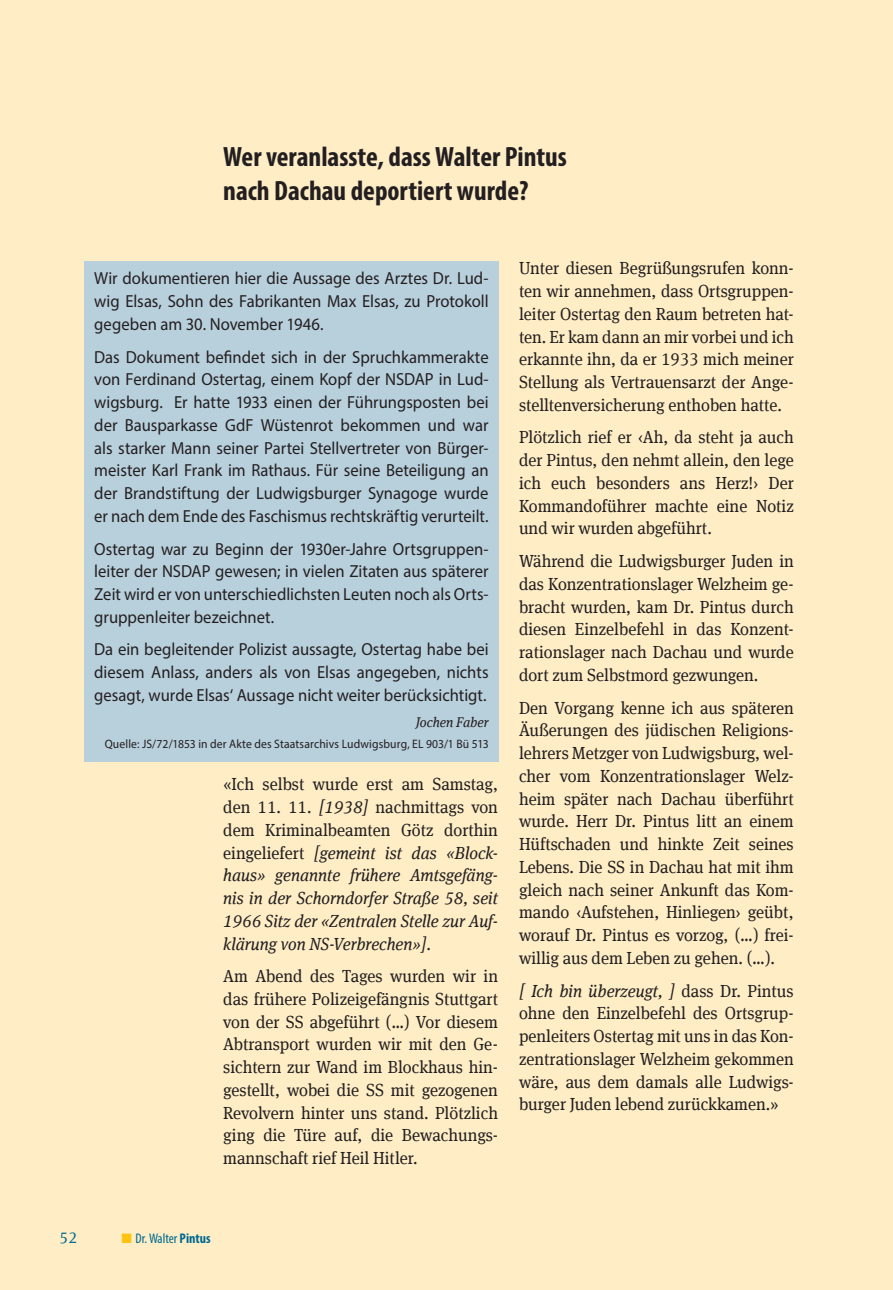
<style>
.page{position:relative;width:893px;height:1290px;background:#feedc5}
.page>*{position:absolute;margin:0;border:0;box-sizing:border-box;transform-origin:0 0}
.t1{font:700 condensed 28px/33.2px "Myriad Pro";color:#231f20}
.t2{font:17.5px/22.8px "Meta Serif Offc";color:#231f20;text-align:justify;scale:.95 1}
.t3{font:17.5px/22.8px "Myriad Pro";color:#231f20;text-align:justify;scale:.95 1}
.t4{font:italic 17.5px/22.8px "Meta Serif Offc";color:#231f20;text-align:justify;scale:.95 1}
.t5{font:15.75px "Meta Serif Offc";color:#006991}
.t6{font:condensed 14px "Myriad Pro";color:#006991}
.t7{font:italic 14px "Meta Serif Offc";color:#231f20;scale:.95 1}
.t8{font:12.25px "Myriad Pro";letter-spacing:.01em;color:#231f20;scale:.95 1}
.s1{font-style:normal}
.s2{font-style:italic}
.s3{font-family:"European Pi Three";font-stretch:normal;font-size:15.75px;color:#fec210}
.s4{font-weight:700}
</style>
<div class="page">
<div style="left:84px;top:261px;width:415px;height:500px;background:#b8cfdc"></div>
<h1 class="t1" style="left:223px;top:140px;width:345px">Wer veranlasste, dass Walter Pintus nach Dachau deportiert wurde?</h1>
<p class="t3" style="left:94px;top:267px;width:417px">Wir dokumentieren hier die Aussage des Arztes Dr. Lud&shy;wig Elsas, Sohn des Fabrikanten Max Elsas, zu Protokoll gegeben am 30. November 1946.</p>
<p class="t3" style="left:94px;top:345px;width:417px">Das Dokument befindet sich in der Spruchkammerakte von Ferdinand Ostertag, einem Kopf der NSDAP in Lud&shy;wigsburg. Er hatte 1933 einen der Führungsposten bei der Bausparkasse GdF Wüstenrot bekommen und war als starker Mann seiner Partei Stellvertreter von Bürger&shy;meister Karl Frank im Rathaus. Für seine Beteiligung an der Brandstiftung der Ludwigsburger Synagoge wurde er nach dem Ende des Faschismus rechtskräftig verurteilt.</p>
<p class="t3" style="left:94px;top:537px;width:417px">Ostertag war zu Beginn der 1930er-Jahre Ortsgruppen&shy;leiter der NSDAP gewesen; in vielen Zitaten aus späterer Zeit wird er von unterschiedlichsten Leuten noch als Orts&shy;gruppenleiter bezeichnet.</p>
<p class="t3" style="left:94px;top:638px;width:417px">Da ein begleitender Polizist aussagte, Ostertag habe bei diesem Anlass, anders als von Elsas angegeben, nichts gesagt, wurde Elsas‘ Aussage nicht weiter berücksichtigt.</p>
<p class="t7" style="left:416px;top:714px;width:78px">Jochen Faber</p>
<p class="t8" style="left:105px;top:736px;width:406px">Quelle: JS/72/1853 in der Akte des Staatsarchivs Ludwigsburg, EL 903/1 Bü 513</p>
<p class="t4" style="left:223px;top:773px;width:291px"><span class="s1">«Ich selbst wurde erst am Samstag, den 11. 11.</span> [1938] <span class="s1">nachmittags von dem Kriminalbeamten Götz dorthin eingeliefert</span> [gemeint ist das «Block&shy;haus» genannte frühere Amtsgefäng&shy;nis in der Schorndorfer Straße 58, seit 1966 Sitz der «Zentralen Stelle zur Auf&shy;klärung von NS-Verbrechen»].</p>
<p class="t2" style="left:223px;top:964px;width:291px">Am Abend des Tages wurden wir in das frühere Polizeigefängnis Stuttgart von der SS abgeführt (…) Vor diesem Abtransport wurden wir mit den Ge&shy;sichtern zur Wand im Blockhaus hin&shy;gestellt, wobei die SS mit gezogenen Revolvern hinter uns stand. Plötzlich ging die Türe auf, die Bewachungs&shy;mannschaft rief Heil Hitler.</p>
<p class="t2" style="left:519px;top:257px;width:291px">Unter diesen Begrüßungsrufen konn&shy;ten wir annehmen, dass Ortsgruppen&shy;leiter Ostertag den Raum betreten hat&shy;ten. Er kam dann an mir vorbei und ich erkannte ihn, da er 1933 mich meiner Stellung als Vertrauensarzt der Ange&shy;stelltenversicherung enthoben hatte.</p>
<p class="t2" style="left:519px;top:426px;width:291px">Plötzlich rief er ‹Ah, da steht ja auch der Pintus, den nehmt allein, den lege ich euch besonders ans Herz!› Der Kommandoführer machte eine Notiz und wir wurden abgeführt.</p>
<p class="t2" style="left:519px;top:549px;width:291px">Während die Ludwigsburger Juden in das Konzentrationslager Welzheim ge&shy;bracht wurden, kam Dr. Pintus durch diesen Einzelbefehl in das Konzent&shy;rationslager nach Dachau und wurde dort zum Selbstmord gezwungen.</p>
<p class="t2" style="left:519px;top:696px;width:291px">Den Vorgang kenne ich aus späteren Äußerungen des jüdischen Religions&shy;lehrers Metzger von Ludwigsburg, wel&shy;cher vom Konzentrationslager Welz&shy;heim später nach Dachau überführt wurde. Herr Dr. Pintus litt an einem Hüftschaden und hinkte Zeit seines Lebens. Die SS in Dachau hat mit ihm gleich nach seiner Ankunft das Kom&shy;mando ‹Aufstehen, Hinliegen› geübt, worauf Dr. Pintus es vorzog, (…) frei&shy;willig aus dem Leben zu gehen. (…).</p>
<p class="t2" style="left:519px;top:979px;width:291px"><span class="s2">[ Ich bin überzeugt, ]</span> dass Dr. Pintus ohne den Einzelbefehl des Ortsgrup&shy;penleiters Ostertag mit uns in das Kon&shy;zentrationslager Welzheim gekommen wäre, aus dem damals alle Ludwigs&shy;burger Juden lebend zurückkamen.»</p>
<p class="t5" style="left:60px;top:1228px;width:19px">52</p>
<p class="t6" style="left:122px;top:1230px;width:91px"><span class="s3">K</span> Dr. Walter <span class="s4">Pintus</span></p>
</div>
